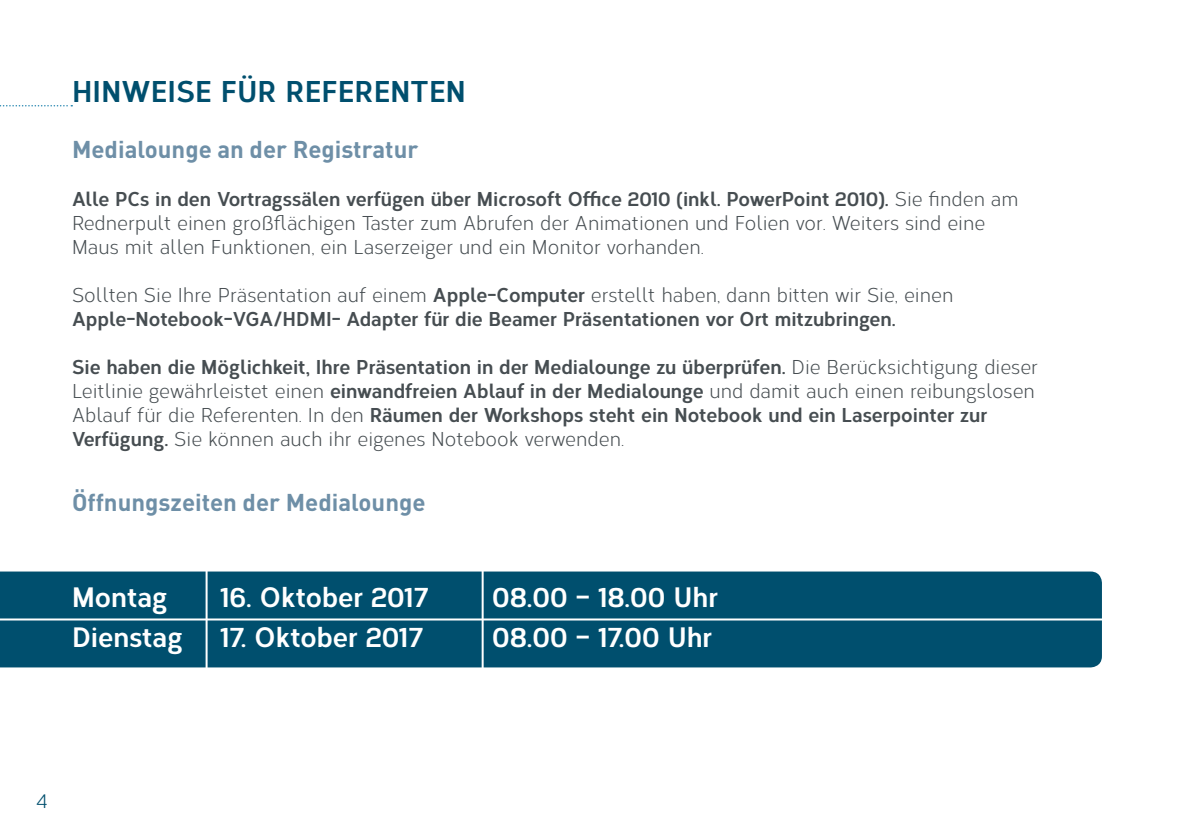
<style>
.page{position:relative;width:1191px;height:840px;background:#fff}
.page>*{position:absolute;margin:0;border:0;box-sizing:border-box;transform-origin:0 0}
.t1{font:700 30px "Corbert Condensed";letter-spacing:.005em;color:#004f6e}
.t2{font:700 28px "Corbert Condensed";color:#fff}
.t3{font:700 24px "DIN";color:#6e8fa7}
.t4{font:700 20px/24px "Corbert Condensed";color:#464d51}
.t5{font:20px/24px "Corbert Condensed";color:#464d51}
.t6{font:20px "Corbert Condensed";color:#004f6e}
.s1{font-weight:700}
.s2{font-weight:400}
</style>
<div class="page">
<svg style="left:0;top:105px;width:72px;height:1px"></svg>
<div style="left:0;top:571px;width:1102px;height:96px;background:#004f6e"></div>
<hr style="left:206px;top:568px;width:2px;height:103px;background:#fff">
<hr style="left:481px;top:568px;width:2px;height:103px;background:#fff">
<hr style="left:0;top:618px;width:1111px;height:2px;background:#fff">
<h1 class="t1" style="left:72px;top:68px;width:395px">HINWEISE FÜR REFERENTEN</h1>
<p class="t3" style="left:72px;top:134px;width:348px">Medialounge an der Registratur</p>
<p class="t5" style="left:72px;top:186px;width:948px"><span class="s1">Alle PCs in den Vortragssälen verfügen über Microsoft Office 2010 (inkl. PowerPoint 2010).</span> Sie finden am<br>Rednerpult einen großflächigen Taster zum Abrufen der Animationen und Folien vor. Weiters sind eine<br>Maus mit allen Funktionen, ein Laserzeiger und ein Monitor vorhanden.</p>
<p class="t4" style="left:72px;top:281px;width:883px"><span class="s2">Sollten Sie Ihre Präsentation auf einem</span> Apple-Computer <span class="s2">erstellt haben, dann bitten wir Sie, einen<br></span>Apple-Notebook-VGA/HDMI- Adapter für die Beamer Präsentationen vor Ort mitzubringen.</p>
<p class="t4" style="left:72px;top:353px;width:967px">Sie haben die Möglichkeit, Ihre Präsentation in der Medialounge zu überprüfen. <span class="s2">Die Berücksichtigung dieser Leitlinie gewährleistet einen</span> einwandfreien Ablauf in der Medialounge <span class="s2">und damit auch einen reibungslosen Ablauf für die Referenten. In den</span> Räumen der Workshops steht ein Notebook und ein Laserpointer zur Verfügung. <span class="s2">Sie können auch ihr eigenes Notebook verwenden.</span></p>
<p class="t3" style="left:72px;top:486px;width:355px">Öffnungszeiten der Medialounge</p>
<h2 class="t2" style="left:72px;top:574px;width:97px">Montag</h2>
<h2 class="t2" style="left:220px;top:574px;width:210px">16. Oktober 2017</h2>
<h2 class="t2" style="left:492px;top:574px;width:227px">08.00 – 18.00 Uhr</h2>
<h2 class="t2" style="left:72px;top:614px;width:112px">Dienstag</h2>
<h2 class="t2" style="left:220px;top:614px;width:205px">17. Oktober 2017</h2>
<h2 class="t2" style="left:492px;top:614px;width:221px">08.00 – 17.00 Uhr</h2>
<p class="t6" style="left:36px;top:786px;width:13px">4</p>
</div>
